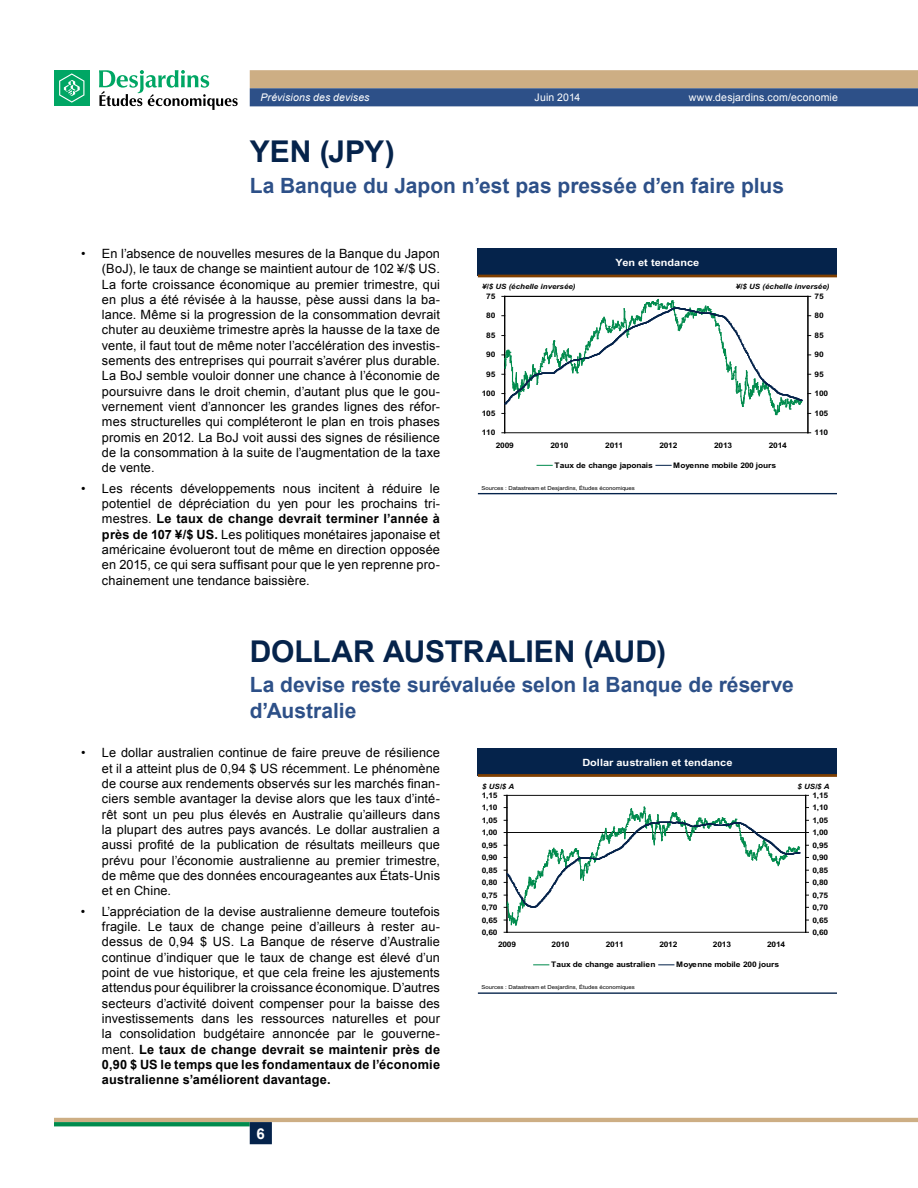
<style>
.page{position:relative;width:918px;height:1188px;background:#fff}
.page>*{position:absolute;margin:0;border:0;box-sizing:border-box;transform-origin:0 0}
.t1{font:700 30px "Arial";letter-spacing:-.005em;color:#05234b}
.t2{font:700 21px/25.2px "Arial";color:#2d5088}
.t3{font:700 15px "Arial";color:#fff}
.t4{font:12.75px/15.3px "Arial";letter-spacing:.01em;color:#000;text-align:justify}
.t5{font:700 12.75px/15.3px "Arial";letter-spacing:.02em;color:#000}
.t6{font:10.5px "Arial";letter-spacing:.015em;color:#fff}
.t7{font:italic 10.5px "Arial";letter-spacing:.015em;color:#fff}
.t8{font:700 10.05px "Arial";color:#fff;scale:1.1 1}
.t9{font:700 7.65px "Arial";letter-spacing:-.025em;color:#000;scale:1.1 1}
.t10{font:italic 700 7.2px "Arial";color:#000;scale:1.1 1}
.t11{font:5.4px "Arial";letter-spacing:.005em;color:#000;scale:1.1 1}
.s1{font-weight:700}
</style>
<div class="page">
<svg style="left:250px;top:70px;width:668px;height:36px;background:#7e8087"></svg>
<hr style="left:54px;top:1118px;width:864px;height:4px;background:#cdae84">
<svg style="left:54px;top:1122px;width:196px;height:4px"></svg>
<div style="left:250px;top:1122px;width:22px;height:22px;background:#05234b;border:2px solid #05234b"></div>
<div style="left:54px;top:70px;width:36px;height:36px;background:#00a664"></div>
<svg style="left:59px;top:73px;width:25px;height:30px"></svg>
<svg style="left:99px;top:70px;width:139px;height:40px"></svg>
<div style="left:478px;top:249px;width:359px;height:27px;background:#05234b"></div>
<hr style="left:478px;top:275px;width:359px;height:2px;background:#803f00">
<hr style="left:478px;top:493px;width:359px;height:1px;background:#05234b">
<hr style="left:505px;top:433px;width:303px;height:1px;background:#000">
<hr style="left:504px;top:296px;width:1px;height:137px;background:#000">
<hr style="left:808px;top:296px;width:1px;height:137px;background:#000">
<svg style="left:502px;top:296px;width:309px;height:120px"></svg>
<svg style="left:537px;top:465px;width:15px;height:1px"></svg>
<svg style="left:656px;top:465px;width:15px;height:1px"></svg>
<div style="left:478px;top:748px;width:359px;height:27px;background:#05234b"></div>
<hr style="left:478px;top:774px;width:359px;height:3px;background:#803f00">
<hr style="left:478px;top:992px;width:359px;height:2px;background:#05234b">
<hr style="left:507px;top:795px;width:299px;height:1px;background:#000">
<hr style="left:507px;top:932px;width:299px;height:1px;background:#000">
<hr style="left:507px;top:795px;width:1px;height:137px;background:#000">
<hr style="left:507px;top:832px;width:299px;height:1px;background:#000">
<hr style="left:805px;top:795px;width:1px;height:137px;background:#000">
<svg style="left:504px;top:806px;width:296px;height:120px"></svg>
<svg style="left:534px;top:964px;width:15px;height:1px"></svg>
<svg style="left:659px;top:964px;width:15px;height:1px"></svg>
<p class="t7" style="left:261px;top:91px;width:110px">Prévisions des devises</p>
<p class="t6" style="left:535px;top:91px;width:47px">Juin 2014</p>
<p class="t6" style="left:689px;top:91px;width:151px">www.desjardins.com/economie</p>
<h1 class="t1" style="left:250px;top:132px;width:147px">Yen (JPY)</h1>
<h2 class="t2" style="left:250px;top:174px;width:536px">La Banque du Japon n’est pas pressée d’en faire plus</h2>
<p class="t4" style="left:102px;top:246px;width:340px;text-indent:-21px">• En l’absence de nouvelles mesures de la Banque du Japon (BoJ), le taux de change se maintient autour de 102 ¥/$ US.<br>La forte croissance économique au premier trimestre, qui en plus a été révisée à la hausse, pèse aussi dans la ba&shy;lance. Même si la progression de la consommation devrait chuter au deuxième trimestre après la hausse de la taxe de vente, il faut tout de même noter l’accélération des investis&shy;sements des entreprises qui pourrait s’avérer plus durable.<br>La BoJ semble vouloir donner une chance à l’économie de poursuivre dans le droit chemin, d’autant plus que le gou&shy;vernement vient d’annoncer les grandes lignes des réfor&shy;mes structurelles qui compléteront le plan en trois phases promis en 2012. La BoJ voit aussi des signes de résilience de la consommation à la suite de l’augmentation de la taxe de vente.</p>
<p class="t4" style="left:102px;top:481px;width:340px;text-indent:-21px">• Les récents développements nous incitent à réduire le potentiel de dépréciation du yen pour les prochains tri&shy;mestres. <span class="s1">Le taux de change devrait terminer l’année à près de 107 ¥/$ US.</span> Les politiques monétaires japonaise et américaine évolueront tout de même en direction opposée en 2015, ce qui sera suffisant pour que le yen reprenne pro&shy;chainement une tendance baissière.</p>
<p class="t8" style="left:616px;top:257px;width:77px">Yen et tendance</p>
<p class="t10" style="left:482px;top:282px;width:87px">¥/$ US (échelle inversée)</p>
<p class="t10" style="left:736px;top:282px;width:87px">¥/$ US (échelle inversée)</p>
<p class="t9" style="left:486px;top:292px;width:10px">75</p>
<p class="t9" style="left:486px;top:311px;width:10px">80</p>
<p class="t9" style="left:486px;top:331px;width:10px">85</p>
<p class="t9" style="left:486px;top:350px;width:10px">90</p>
<p class="t9" style="left:486px;top:370px;width:10px">95</p>
<p class="t9" style="left:482px;top:389px;width:14px">100</p>
<p class="t9" style="left:482px;top:409px;width:14px">105</p>
<p class="t9" style="left:482px;top:428px;width:14px">110</p>
<p class="t9" style="left:496px;top:440px;width:18px">2009</p>
<p class="t9" style="left:550px;top:440px;width:18px">2010</p>
<p class="t9" style="left:605px;top:440px;width:18px">2011</p>
<p class="t9" style="left:659px;top:440px;width:18px">2012</p>
<p class="t9" style="left:714px;top:440px;width:18px">2013</p>
<p class="t9" style="left:769px;top:440px;width:18px">2014</p>
<p class="t9" style="left:554px;top:461px;width:91px">Taux de change japonais</p>
<p class="t9" style="left:673px;top:461px;width:95px">Moyenne mobile 200 jours</p>
<p class="t11" style="left:481px;top:485px;width:141px">Sources : Datastream et Desjardins, Études économiques</p>
<p class="t9" style="left:815px;top:292px;width:10px">75</p>
<p class="t9" style="left:815px;top:311px;width:10px">80</p>
<p class="t9" style="left:815px;top:331px;width:10px">85</p>
<p class="t9" style="left:815px;top:350px;width:10px">90</p>
<p class="t9" style="left:815px;top:370px;width:10px">95</p>
<p class="t9" style="left:815px;top:389px;width:14px">100</p>
<p class="t9" style="left:815px;top:409px;width:14px">105</p>
<p class="t9" style="left:815px;top:428px;width:14px">110</p>
<h1 class="t1" style="left:250px;top:631px;width:65px">Dolla</h1>
<h1 class="t1" style="left:353px;top:631px;width:314px">r australien (AUD)</h1>
<h2 class="t2" style="left:250px;top:673px;width:546px">La devise reste surévaluée selon la Banque de réserve d’Australie</h2>
<p class="t4" style="left:102px;top:745px;width:340px;text-indent:-21px">• Le dollar australien continue de faire preuve de résilience et il a atteint plus de 0,94 $ US récemment. Le phénomène de course aux rendements observés sur les marchés finan&shy;ciers semble avantager la devise alors que les taux d’inté&shy;rêt sont un peu plus élevés en Australie qu’ailleurs dans la plupart des autres pays avancés. Le dollar australien a aussi profité de la publication de résultats meilleurs que prévu pour l’économie australienne au premier trimestre, de même que des données encourageantes aux États‑Unis et en Chine.</p>
<p class="t4" style="left:102px;top:904px;width:340px;text-indent:-21px">• L’appréciation de la devise australienne demeure toutefois fragile. Le taux de change peine d’ailleurs à rester au&shy;dessus de 0,94 $ US. La Banque de réserve d’Australie continue d’indiquer que le taux de change est élevé d’un point de vue historique, et que cela freine les ajustements attendus pour équilibrer la croissance économique. D’autres secteurs d’activité doivent compenser pour la baisse des investissements dans les ressources naturelles et pour la consolidation budgétaire annoncée par le gouverne&shy;ment. <span class="s1">Le taux de change devrait se maintenir près de 0,90 $ US</span></p>
<p class="t8" style="left:582px;top:756px;width:138px">Dollar australien et tendance</p>
<p class="t10" style="left:482px;top:782px;width:31px">$ US/$ A</p>
<p class="t10" style="left:797px;top:782px;width:31px">$ US/$ A</p>
<p class="t9" style="left:482px;top:791px;width:16px">1,15</p>
<p class="t9" style="left:812px;top:791px;width:16px">1,15</p>
<p class="t9" style="left:482px;top:803px;width:16px">1,10</p>
<p class="t9" style="left:812px;top:803px;width:16px">1,10</p>
<p class="t9" style="left:482px;top:816px;width:16px">1,05</p>
<p class="t9" style="left:812px;top:816px;width:16px">1,05</p>
<p class="t9" style="left:482px;top:828px;width:16px">1,00</p>
<p class="t9" style="left:812px;top:828px;width:16px">1,00</p>
<p class="t9" style="left:482px;top:841px;width:16px">0,95</p>
<p class="t9" style="left:812px;top:841px;width:16px">0,95</p>
<p class="t9" style="left:482px;top:853px;width:16px">0,90</p>
<p class="t9" style="left:812px;top:853px;width:16px">0,90</p>
<p class="t9" style="left:482px;top:866px;width:16px">0,85</p>
<p class="t9" style="left:812px;top:866px;width:16px">0,85</p>
<p class="t9" style="left:482px;top:878px;width:16px">0,80</p>
<p class="t9" style="left:812px;top:878px;width:16px">0,80</p>
<p class="t9" style="left:482px;top:891px;width:16px">0,75</p>
<p class="t9" style="left:812px;top:891px;width:16px">0,75</p>
<p class="t9" style="left:482px;top:903px;width:16px">0,70</p>
<p class="t9" style="left:812px;top:903px;width:16px">0,70</p>
<p class="t9" style="left:482px;top:915px;width:16px">0,65</p>
<p class="t9" style="left:812px;top:915px;width:16px">0,65</p>
<p class="t9" style="left:482px;top:928px;width:16px">0,60</p>
<p class="t9" style="left:812px;top:928px;width:16px">0,60</p>
<p class="t9" style="left:498px;top:940px;width:18px">2009</p>
<p class="t9" style="left:552px;top:940px;width:18px">2010</p>
<p class="t9" style="left:606px;top:940px;width:18px">2011</p>
<p class="t9" style="left:659px;top:940px;width:18px">2012</p>
<p class="t9" style="left:713px;top:940px;width:18px">2013</p>
<p class="t9" style="left:767px;top:940px;width:18px">2014</p>
<p class="t9" style="left:551px;top:960px;width:97px">Taux de change australien</p>
<p class="t9" style="left:676px;top:960px;width:95px">Moyenne mobile 200 jours</p>
<p class="t11" style="left:481px;top:984px;width:141px">Sources : Datastream et Desjardins, Études économiques</p>
<p class="t5" style="left:102px;top:1057px;width:340px;text-indent:59px">le temps que les fondamentaux de l’économie australienne s’améliorent davantage.</p>
<p class="t3" style="left:257px;top:1124px;width:10px">6</p>
</div>
